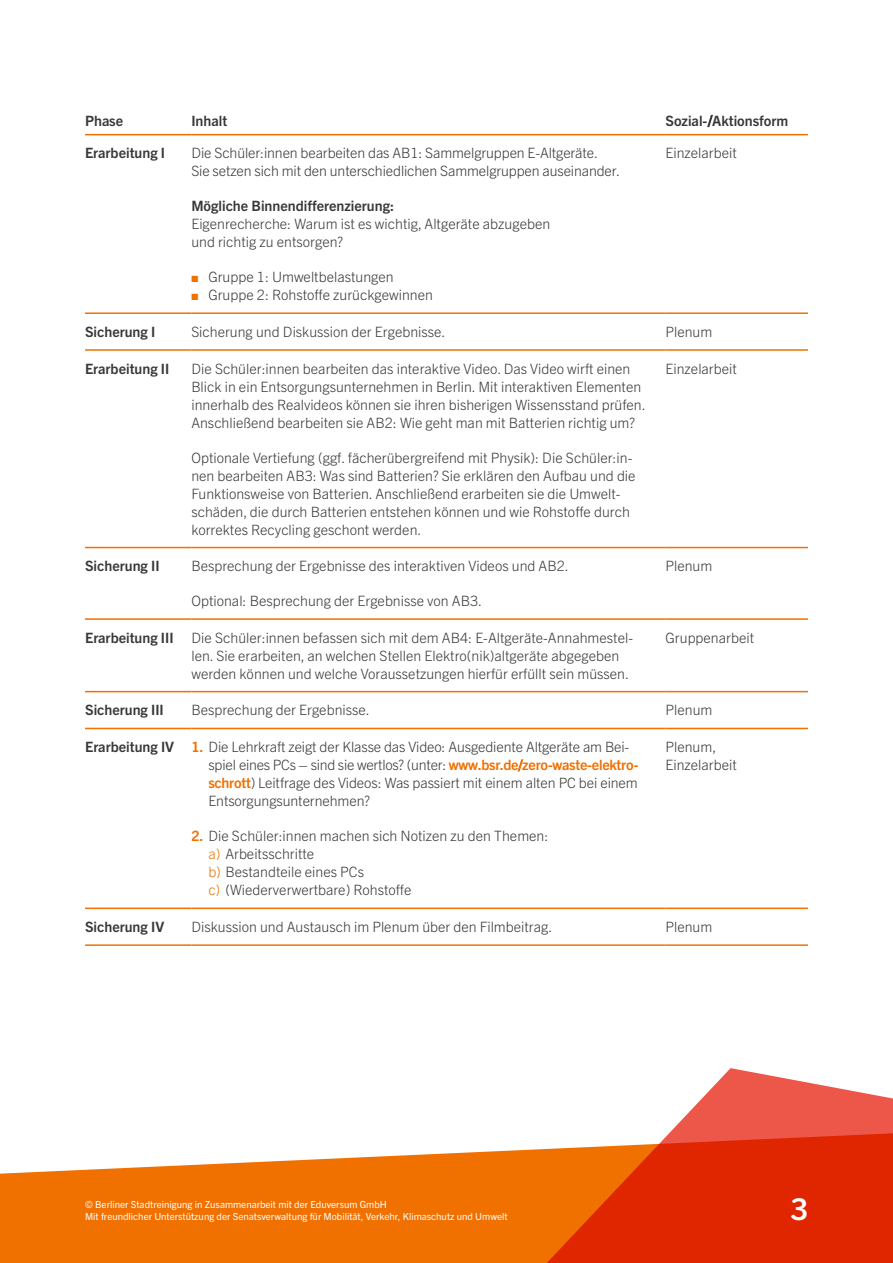
<style>
.page{position:relative;width:893px;height:1263px;background:#fff}
.page>*{position:absolute;margin:0;border:0;box-sizing:border-box;transform-origin:0 0}
.t1{font:700 30px "Trade Gothic Next SR Pro";color:#fff}
.t2{font:300 14.25px/18px "Trade Gothic Next LT Pro";color:#383937}
.t3{font:700 14.25px "Trade Gothic Next LT Pro";color:#383937}
.t4{font:9.75px/12px "Trade Gothic Next LT Pro";color:#fff}
.s1{font-weight:700}
.s2{color:#f07000}
.s3{font-weight:700;color:#f07000}
</style>
<div class="page">
<svg style="left:0;top:1149px;width:535px;height:114px;fill:#f07000"></svg>
<svg style="left:535px;top:1068px;width:358px;height:195px;fill:#df2600"></svg>
<hr style="left:85px;top:349px;width:106px;height:2px;background:#f07000">
<hr style="left:191px;top:349px;width:474px;height:2px;background:#f07000">
<hr style="left:665px;top:349px;width:143px;height:2px;background:#f07000">
<hr style="left:85px;top:547px;width:106px;height:1px;background:#f07000">
<hr style="left:191px;top:547px;width:474px;height:1px;background:#f07000">
<hr style="left:665px;top:547px;width:143px;height:1px;background:#f07000">
<hr style="left:85px;top:691px;width:106px;height:1px;background:#f07000">
<hr style="left:191px;top:691px;width:474px;height:1px;background:#f07000">
<hr style="left:665px;top:691px;width:143px;height:1px;background:#f07000">
<hr style="left:85px;top:728px;width:106px;height:1px;background:#f07000">
<hr style="left:191px;top:728px;width:474px;height:1px;background:#f07000">
<hr style="left:665px;top:728px;width:143px;height:1px;background:#f07000">
<hr style="left:85px;top:907px;width:106px;height:2px;background:#f07000">
<hr style="left:191px;top:907px;width:474px;height:2px;background:#f07000">
<hr style="left:665px;top:907px;width:143px;height:2px;background:#f07000">
<hr style="left:85px;top:134px;width:106px;height:1px;background:#f07000">
<hr style="left:191px;top:134px;width:474px;height:1px;background:#f07000">
<hr style="left:665px;top:134px;width:143px;height:1px;background:#f07000">
<hr style="left:85px;top:312px;width:106px;height:2px;background:#f07000">
<hr style="left:191px;top:312px;width:474px;height:2px;background:#f07000">
<hr style="left:665px;top:312px;width:143px;height:2px;background:#f07000">
<hr style="left:85px;top:618px;width:106px;height:2px;background:#f07000">
<hr style="left:191px;top:618px;width:474px;height:2px;background:#f07000">
<hr style="left:665px;top:618px;width:143px;height:2px;background:#f07000">
<hr style="left:85px;top:944px;width:106px;height:2px;background:#f07000">
<hr style="left:191px;top:944px;width:474px;height:2px;background:#f07000">
<hr style="left:665px;top:944px;width:143px;height:2px;background:#f07000">
<p class="t3" style="left:85px;top:111px;width:40px">Phase</p>
<p class="t3" style="left:191px;top:111px;width:37px">Inhalt</p>
<p class="t3" style="left:665px;top:111px;width:124px">Sozial-/Aktionsform</p>
<p class="t3" style="left:85px;top:143px;width:82px">Erarbeitung I</p>
<p class="t2" style="left:191px;top:143px;width:430px">Die Schüler:innen bearbeiten das AB1: Sammelgruppen E-Altgeräte.<br>Sie setzen sich mit den unterschiedlichen Sammelgruppen auseinander.</p>
<p class="t2" style="left:191px;top:196px;width:360px"><span class="s1">Mögliche Binnendifferenzierung:<br></span>Eigenrecherche: Warum ist es wichtig, Altgeräte abzugeben und richtig zu entsorgen?</p>
<p class="t2" style="left:191px;top:267px;width:204px"><span class="s2">■</span> Gruppe 1: Umweltbelastungen</p>
<p class="t2" style="left:191px;top:285px;width:243px"><span class="s2">■</span> Gruppe 2: Rohstoffe zurückgewinnen</p>
<p class="t2" style="left:665px;top:143px;width:73px">Einzelarbeit</p>
<p class="t3" style="left:85px;top:322px;width:72px">Sicherung I</p>
<p class="t2" style="left:191px;top:322px;width:256px">Sicherung und Diskussion der Ergebnisse.</p>
<p class="t2" style="left:665px;top:322px;width:48px">Plenum</p>
<p class="t3" style="left:85px;top:359px;width:86px">Erarbeitung II</p>
<p class="t2" style="left:191px;top:359px;width:456px">Die Schüler:innen bearbeiten das interaktive Video. Das Video wirft einen Blick in ein Entsorgungsunternehmen in Berlin. Mit interaktiven Elementen innerhalb des Realvideos können sie ihren bisherigen Wissensstand prüfen.<br>Anschließend bearbeiten sie AB2: Wie geht man mit Batterien richtig um?</p>
<p class="t2" style="left:191px;top:448px;width:446px">Optionale Vertiefung (ggf. fächerübergreifend mit Physik): Die Schüler:in&shy;nen bearbeiten AB3: Was sind Batterien? Sie erklären den Aufbau und die Funktionsweise von Batterien. Anschließend erarbeiten sie die Umwelt&shy;schäden, die durch Batterien entstehen können und wie Rohstoffe durch korrektes Recycling geschont werden.</p>
<p class="t2" style="left:665px;top:359px;width:73px">Einzelarbeit</p>
<p class="t3" style="left:85px;top:556px;width:76px">Sicherung II</p>
<p class="t2" style="left:191px;top:556px;width:379px">Besprechung der Ergebnisse des interaktiven Videos und AB2.</p>
<p class="t2" style="left:191px;top:591px;width:292px">Optional: Besprechung der Ergebnisse von AB3.</p>
<p class="t2" style="left:665px;top:556px;width:48px">Plenum</p>
<p class="t3" style="left:85px;top:628px;width:90px">Erarbeitung III</p>
<p class="t2" style="left:191px;top:628px;width:443px">Die Schüler:innen befassen sich mit dem AB4: E-Altgeräte-Annahmestel&shy;len. Sie erarbeiten, an welchen Stellen Elektro(nik)altgeräte abgegeben werden können und welche Voraussetzungen hierfür erfüllt sein müssen.</p>
<p class="t2" style="left:665px;top:628px;width:90px">Gruppenarbeit</p>
<p class="t3" style="left:85px;top:700px;width:80px">Sicherung III</p>
<p class="t2" style="left:191px;top:700px;width:180px">Besprechung der Ergebnisse.</p>
<p class="t2" style="left:666px;top:700px;width:48px">Plenum</p>
<p class="t3" style="left:85px;top:737px;width:91px">Erarbeitung IV</p>
<p class="t2" style="left:191px;top:737px;width:439px"><span class="s3">1.</span> Die Lehrkraft zeigt der Klasse das Video: Ausgediente Altgeräte am Bei-</p>
<p class="t2" style="left:208px;top:755px;width:432px;text-align:justify">spiel eines PCs – sind sie wertlos? (unter: <span class="s3">www.bsr.de/zero-waste-elektro&shy;schrott</span>) Leitfrage des Videos: Was passiert mit einem alten PC bei einem Entsorgungsunternehmen?</p>
<p class="t2" style="left:191px;top:826px;width:359px"><span class="s3">2.</span> Die Schüler:innen machen sich Notizen zu den Themen:</p>
<p class="t2" style="left:208px;top:844px;width:107px"><span class="s2">a)</span> Arbeitsschritte</p>
<p class="t2" style="left:208px;top:862px;width:157px"><span class="s2">b)</span> Bestandteile eines PCs</p>
<p class="t2" style="left:208px;top:880px;width:205px"><span class="s2">c)</span> (Wiederverwertbare) Rohstoffe</p>
<p class="t2" style="left:665px;top:737px;width:73px">Plenum,<br>Einzelarbeit</p>
<p class="t3" style="left:85px;top:917px;width:81px">Sicherung IV</p>
<p class="t2" style="left:191px;top:917px;width:362px">Diskussion und Austausch im Plenum über den Filmbeitrag.</p>
<p class="t2" style="left:665px;top:917px;width:48px">Plenum</p>
<p class="t4" style="left:85px;top:1198px;width:424px">© Berliner Stadtreinigung in Zusammenarbeit mit der Eduversum GmbH<br>Mit freundlicher Unterstützung der Senatsverwaltung für Mobilität, Verkehr, Klimaschutz und Umwelt</p>
<h1 class="t1" style="left:791px;top:1188px;width:19px">3</h1>
</div>
